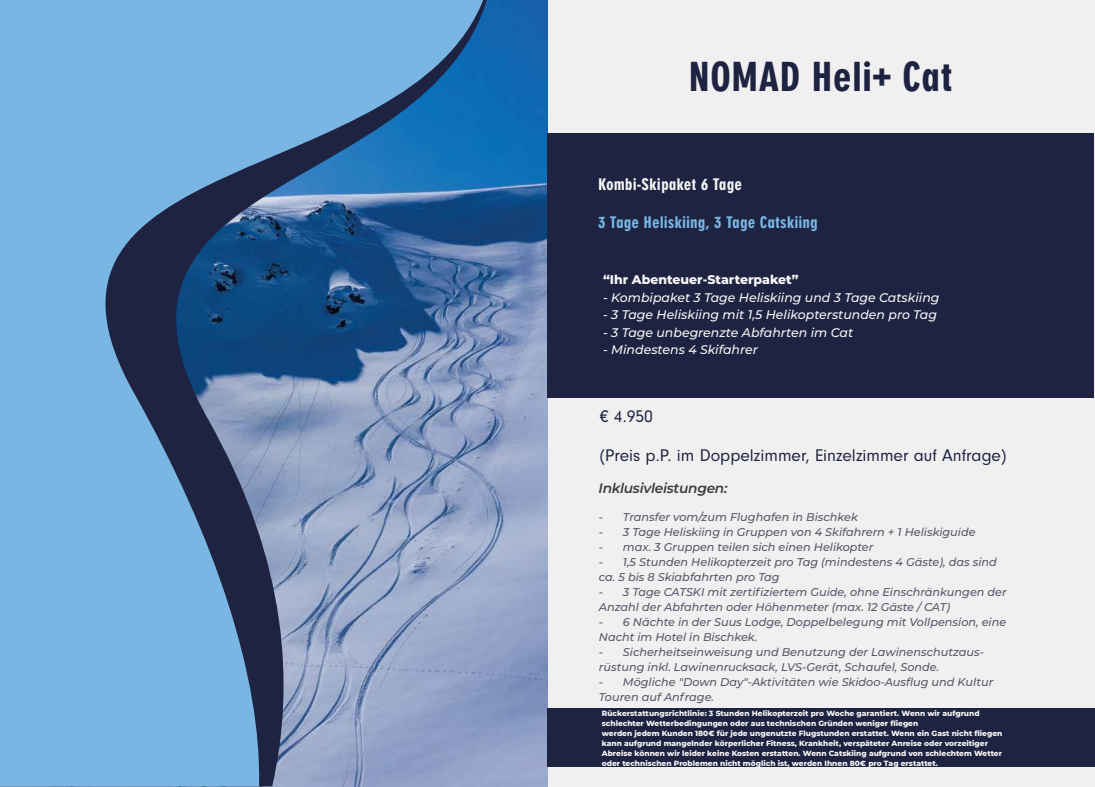
<style>
.page{position:relative;width:1095px;height:787px;background:#fff}
.page>*{position:absolute;margin:0;border:0;box-sizing:border-box;transform-origin:0 0}
.t1{font:900 43.75px "Neuzeit Gro Ext";color:#1e2341}
.t2{font:17.5px/38.5px "Neuzeit Gro";color:#1e2341}
.t3{font:900 17.5px "Neuzeit Gro Ext";color:#7ab6e4}
.t4{font:900 17.5px "Neuzeit Gro Ext";color:#f6f6f6}
.t5{font:italic 600 13.75px "Montserrat";letter-spacing:-.02em;color:#3c3c3b}
.t6{font:italic 500 12.5px "Montserrat";color:#f6f6f6}
.t7{font:800 12.5px "Montserrat";color:#f6f6f6}
.t8{font:italic 500 11.25px/15px "Montserrat";color:#5a5668}
.t9{font:800 7.5px/10px "Montserrat";color:#f6f6f6}
</style>
<div class="page">
<div style="left:0;top:0;width:1094px;height:786px;background:#f0f0f1"></div>
<svg style="left:487px;top:0;width:61px;height:786px;background:#688cbb"></svg>
<div style="left:547px;top:133px;width:547px;height:264px;background:#1e2341"></div>
<svg style="left:0;top:0;width:483px;height:786px;background:#6792be"></svg>
<div style="left:547px;top:708px;width:548px;height:58px;background:#1e2341"></div>
<h1 class="t1" style="left:689px;top:53px;width:266px">NOMAD Heli+ Cat</h1>
<h2 class="t4" style="left:598px;top:174px;width:146px">Kombi-Skipaket 6 Tage</h2>
<h2 class="t3" style="left:598px;top:213px;width:221px">3 Tage Heliskiing, 3 Tage Catskiing</h2>
<p class="t7" style="left:603px;top:270px;width:197px">“Ihr Abenteuer-Starterpaket”</p>
<p class="t6" style="left:603px;top:288px;width:338px">- Kombipaket 3 Tage Heliskiing und 3 Tage Catskiing</p>
<p class="t6" style="left:603px;top:306px;width:336px">- 3 Tage Heliskiing mit 1,5 Helikopterstunden pro Tag</p>
<p class="t6" style="left:603px;top:323px;width:252px">- 3 Tage unbegrenzte Abfahrten im Cat</p>
<p class="t6" style="left:603px;top:341px;width:156px">- Mindestens 4 Skifahrer</p>
<h2 class="t2" style="left:600px;top:397px;width:408px">€ 4.950<br>(Preis p.P. im Doppelzimmer, Einzelzimmer auf Anfrage)</h2>
<p class="t5" style="left:599px;top:478px;width:130px">Inklusivleistungen:</p>
<p class="t8" style="left:599px;top:508px;width:260px">- Transfer vom/zum Flughafen in Bischkek</p>
<p class="t8" style="left:599px;top:523px;width:378px">- 3 Tage Heliskiing in Gruppen von 4 Skifahrern + 1 Heliskiguide</p>
<p class="t8" style="left:599px;top:538px;width:276px">- max. 3 Gruppen teilen sich einen Helikopter</p>
<p class="t8" style="left:599px;top:553px;width:399px">- 1,5 Stunden Helikopterzeit pro Tag (mindestens 4 Gäste), das sind ca. 5 bis 8 Skiabfahrten pro Tag</p>
<p class="t8" style="left:599px;top:583px;width:409px">- 3 Tage CATSKI mit zertifiziertem Guide, ohne Einschränkungen der<br>Anzahl der Abfahrten oder Höhenmeter (max. 12 Gäste /CAT)</p>
<p class="t8" style="left:599px;top:613px;width:409px">- 6 Nächte in der Suus Lodge, Doppelbelegung mit Vollpension, eine<br>Nacht im Hotel in Bischkek.</p>
<p class="t8" style="left:599px;top:643px;width:387px">- Sicherheitseinweisung und Benutzung der Lawinenschutzaus&shy;rüstung inkl. Lawinenrucksack, LVS-Gerät, Schaufel, Sonde.</p>
<p class="t8" style="left:599px;top:673px;width:396px">- Mögliche "Down Day"-Aktivitäten wie Skidoo-Ausflug und Kultur<br>Touren auf Anfrage.</p>
<p class="t9" style="left:602px;top:707px;width:402px">Rückerstattungsrichtlinie: 3 Stunden Helikopterzeit pro Woche garantiert. Wenn wir aufgrund schlechter Wetterbedingungen oder aus technischen Gründen weniger fliegen<br>werden jedem Kunden 180€ für jede ungenutzte Flugstunden erstattet. Wenn ein Gast nicht fliegen kann aufgrund mangelnder körperlicher Fitness, Krankheit, verspäteter Anreise oder vorzeitiger Abreise können wir leider keine Kosten erstatten. Wenn Catskiing aufgrund von schlechtem Wetter oder technischen Problemen nicht möglich ist, werden Ihnen 80€ pro Tag erstattet.</p>
</div>
